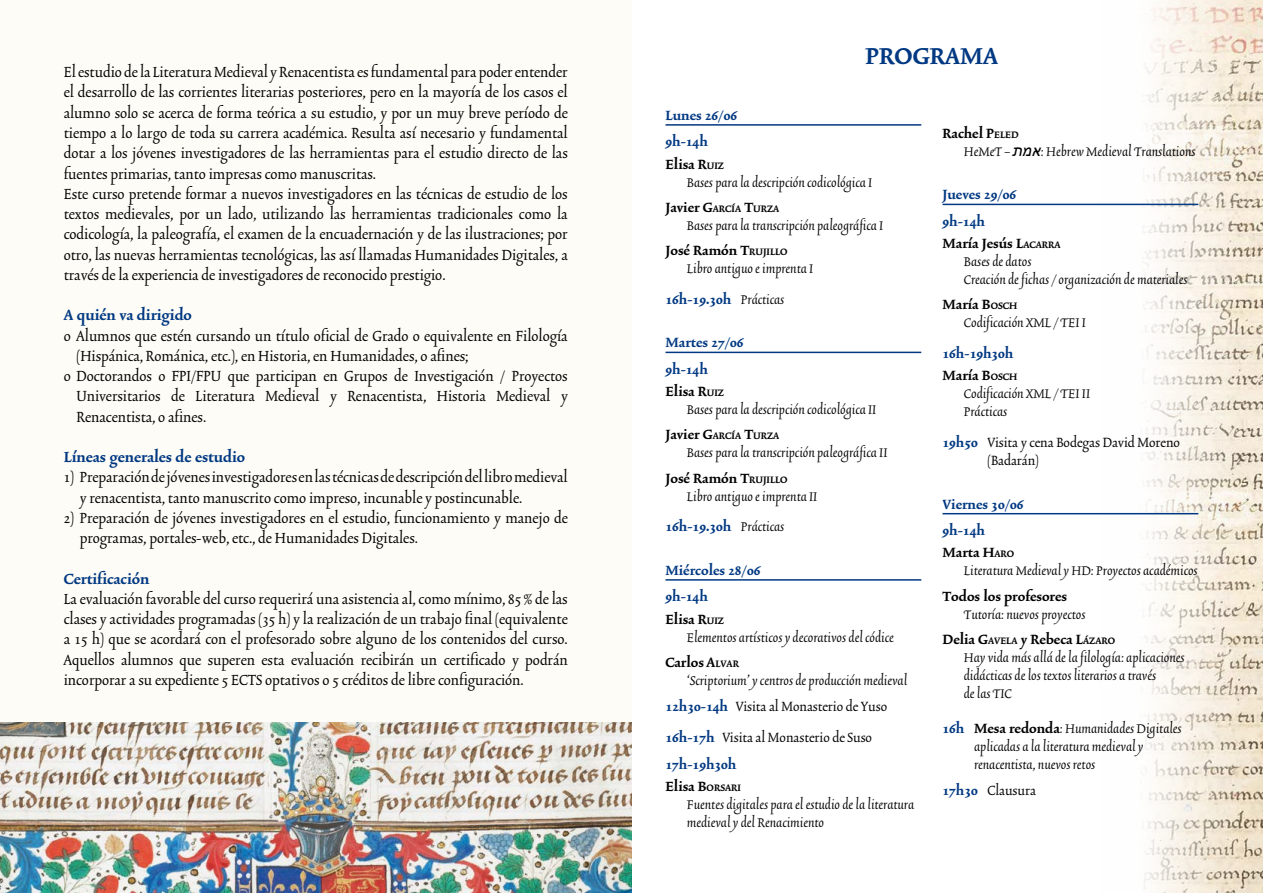
<style>
.page{position:relative;width:1263px;height:893px;background:#fff}
.page>*{position:absolute;margin:0;border:0;box-sizing:border-box;transform-origin:0 0}
.t1{font:700 27px "Trinite No 3";color:#003882}
.t2{font:condensed 17.25px/20.2px "Trinite No 3";color:#000}
.t3{font:700 17.25px "Trinite No 3";color:#003882}
.t4{font:italic 15.75px/18px "Trinite No 3";color:#000}
.t5{font:condensed 15.75px/30.8px "Trinite No 3";color:#000}
.t6{font:700 15.75px/26.5px "Trinite No 3";color:#003882}
.t7{font:700 15.75px "Trinite No 3";color:#000}
.t8{font:italic 15.75px "Arial";color:#000}
.t9{font:700 10.95px "Trinite No 3";color:#000}
.s1{font-weight:700;font-style:normal}
.s2{font-weight:700;font-style:normal;font-size:10.95px}
.s3{font-size:15.75px}
.s4{font-weight:700;font-style:normal;color:#003882}
.s5{font-weight:700;font-stretch:normal;color:#003882}
.s6{font-family:"Arial"}
.s7{color:#000}
.s8{font-size:10.95px;color:#000}
</style>
<div class="page">
<div style="left:0;top:0;width:631px;height:829px;background:#fdfcf6"></div>
<img style="left:0;top:723px;width:631px;height:170px">
<img style="left:1099px;top:0;width:164px;height:893px">
<hr style="left:665px;top:124px;width:256px;height:2px;background:#003882">
<hr style="left:665px;top:352px;width:256px;height:1px;background:#003882">
<hr style="left:665px;top:579px;width:256px;height:2px;background:#003882">
<hr style="left:942px;top:204px;width:256px;height:1px;background:#003882">
<hr style="left:942px;top:513px;width:256px;height:1px;background:#003882">
<p class="t2" style="left:64px;top:63px;width:505px">El estudio de la Literatura Medieval y Renacentista es fundamental para poder entender el desarrollo de las corrientes literarias posteriores, pero en la mayoría de los casos el alumno solo se acerca de forma teórica a su estudio, y por un muy breve período de tiempo a lo largo de toda su carrera académica. Resulta así necesario y fundamental dotar a los jóvenes investigadores de las herramientas para el estudio directo de las fuentes primarias, tanto impresas como manuscritas.<br>Este curso pretende formar a nuevos investigadores en las técnicas de estudio de los textos medievales, por un lado, utilizando las herramientas tradicionales como la codicología, la paleografía, el examen de la encuadernación y de las ilustraciones; por otro, las nuevas herramientas tecnológicas, las así llamadas Humanidades Digitales, a través de la experiencia de investigadores de reconocido prestigio.</p>
<p class="t3" style="left:64px;top:307px;width:130px">A quién va dirigido</p>
<p class="t2" style="left:64px;top:327px;width:505px">o Alumnos que estén cursando un título oficial de Grado o equivalente en Filología</p>
<p class="t2" style="left:77px;top:347px;width:393px">(Hispánica, Románica, etc.), en Historia, en Humanidades, o afines;</p>
<p class="t2" style="left:64px;top:367px;width:505px">o Doctorandos o FPI/FPU que participan en Grupos de Investigación / Proyectos</p>
<p class="t2" style="left:77px;top:387px;width:493px">Universitarios de Literatura Medieval y Renacentista, Historia Medieval y</p>
<p class="t2" style="left:77px;top:408px;width:131px">Renacentista, o afines.</p>
<p class="t3" style="left:64px;top:449px;width:183px">Líneas generales de estudio</p>
<p class="t2" style="left:80px;top:468px;width:489px;text-indent:-16px">1) Preparación de jóvenes investigadores en las técnicas de descripción del libro medieval y renacentista, tanto manuscrito como impreso, incunable y postincunable.</p>
<p class="t2" style="left:80px;top:509px;width:489px;text-indent:-16px">2) Preparación de jóvenes investigadores en el estudio, funcionamiento y manejo de programas, portales-web, etc., de Humanidades Digitales.</p>
<p class="t3" style="left:64px;top:570px;width:87px">Certificación</p>
<p class="t2" style="left:64px;top:590px;width:505px;text-align:justify">La evaluación favorable del curso requerirá una asistencia al, como mínimo, 85 % de las clases y actividades programadas (35 h) y la realización de un trabajo final (equivalente a 15 h) que se acordará con el profesorado sobre alguno de los contenidos del curso.<br>Aquellos alumnos que superen esta evaluación recibirán un certificado y podrán incorporar a su expediente 5 ECTS optativos o 5 créditos de libre configuración.</p>
<h1 class="t1" style="left:866px;top:43px;width:134px">PROGRAMA</h1>
<p class="t6" style="left:665px;top:103px;width:73px">Lunes 26/06<br>9h-14h</p>
<p class="t4" style="left:687px;top:156px;width:187px;text-indent:-21px"><span class="s1">Elisa</span> <span class="s1">R</span><span class="s2">UIZ<br></span>Bases para la descripción codicológica I</p>
<p class="t9" style="left:665px;top:203px;width:115px"><span class="s3">Javier</span> <span class="s3">G</span>ARCÍA <span class="s3">T</span>URZA</p>
<p class="t4" style="left:665px;top:214px;width:219px;line-height:25.2px;text-indent:21px">Bases para la transcripción paleográfica I<br><span class="s1">José Ramón</span> <span class="s1">T</span><span class="s2">RUJILLO</span></p>
<p class="t4" style="left:665px;top:254px;width:149px;line-height:30.8px;text-indent:21px">Libro antiguo e imprenta I<br><span class="s4">16h-19.30h</span> Prácticas</p>
<p class="t6" style="left:665px;top:331px;width:80px">Martes 27/06<br>9h-14h</p>
<p class="t4" style="left:687px;top:384px;width:191px;text-indent:-21px"><span class="s1">Elisa</span> <span class="s1">R</span><span class="s2">UIZ<br></span>Bases para la descripción codicológica II</p>
<p class="t9" style="left:665px;top:431px;width:115px"><span class="s3">Javier</span> <span class="s3">G</span>ARCÍA <span class="s3">T</span>URZA</p>
<p class="t4" style="left:665px;top:441px;width:223px;line-height:25.2px;text-indent:21px">Bases para la transcripción paleográfica II<br><span class="s1">José Ramón</span> <span class="s1">T</span><span class="s2">RUJILLO</span></p>
<p class="t4" style="left:665px;top:482px;width:153px;line-height:30.8px;text-indent:21px">Libro antiguo e imprenta II<br><span class="s4">16h-19.30h</span> Prácticas</p>
<p class="t6" style="left:665px;top:558px;width:97px">Miércoles 28/06<br>9h-14h</p>
<p class="t4" style="left:687px;top:611px;width:209px;text-indent:-21px"><span class="s1">Elisa</span> <span class="s1">R</span><span class="s2">UIZ<br></span>Elementos artísticos y decorativos del códice</p>
<p class="t4" style="left:687px;top:654px;width:222px;text-indent:-21px"><span class="s1">Carlos</span> <span class="s1">A</span><span class="s2">LVAR<br></span>‘Scriptorium’ y centros de producción medieval</p>
<p class="t5" style="left:665px;top:692px;width:223px"><span class="s5">12h30-14h</span> Visita al Monasterio de Yuso<br><span class="s5">16h-17h</span> Visita al Monasterio de Suso</p>
<p class="t6" style="left:665px;top:752px;width:72px">17h-19h30h</p>
<p class="t9" style="left:665px;top:782px;width:77px"><span class="s3">Elisa</span> <span class="s3">B</span>ORSARI</p>
<p class="t4" style="left:687px;top:796px;width:229px">Fuentes digitales para el estudio de la literatura medieval y del Renacimiento</p>
<p class="t4" style="left:964px;top:125px;width:233px;text-indent:-21px"><span class="s1">Rachel</span> <span class="s1">P</span><span class="s2">ELED<br></span>HeMeT –<span class="s6">ת</span> : Hebrew Medieval Translations</p>
<p class="t8" style="left:1023px;top:140px;width:20px">מא</p>
<p class="t6" style="left:942px;top:183px;width:75px">Jueves 29/06<br>9h-14h</p>
<p class="t4" style="left:964px;top:236px;width:225px;text-indent:-21px"><span class="s1">María Jesús</span> <span class="s1">L</span><span class="s2">ACARRA<br></span>Bases de datos<br>Creación de fichas / organización de materiales</p>
<p class="t4" style="left:964px;top:297px;width:124px;text-indent:-21px"><span class="s1">María</span> <span class="s1">B</span><span class="s2">OSCH<br></span>Codificación XML / TEI I</p>
<p class="t6" style="left:942px;top:344px;width:76px;line-height:22.2px">16h-19h30h<br><span class="s7">María</span> <span class="s7">B</span><span class="s8">OSCH</span></p>
<p class="t4" style="left:964px;top:386px;width:128px">Codificación XML / TEI II<br>Prácticas</p>
<p class="t5" style="left:987px;top:435px;width:194px;line-height:18px;text-indent:-45px"><span class="s5">19h50</span> Visita y cena Bodegas David Moreno (Badarán)</p>
<p class="t6" style="left:942px;top:492px;width:83px">Viernes 30/06<br>9h-14h</p>
<p class="t4" style="left:964px;top:545px;width:235px;text-indent:-21px"><span class="s1">Marta</span> <span class="s1">H</span><span class="s2">ARO<br></span>Literatura Medieval y HD: Proyectos académicos</p>
<p class="t7" style="left:942px;top:588px;width:126px">Todos los profesores</p>
<p class="t4" style="left:942px;top:602px;width:174px;line-height:25.2px;text-align:center">Tutoría: nuevos proyectos<br><span class="s1">Delia</span> <span class="s1">G</span><span class="s2">AVELA</span> <span class="s1">y Rebeca</span> <span class="s1">L</span><span class="s2">ÁZARO</span></p>
<p class="t4" style="left:964px;top:649px;width:222px">Hay vida más allá de la filología: aplicaciones didácticas de los textos literarios a través<br>de las TIC</p>
<p class="t4" style="left:974px;top:720px;width:209px;text-indent:-32px"><span class="s4">16h</span> <span class="s1">Mesa redonda</span>: Humanidades Digitales aplicadas a la literatura medieval y renacentista, nuevos retos</p>
<p class="t5" style="left:942px;top:777px;width:95px"><span class="s5">17h30</span> Clausura</p>
</div>
